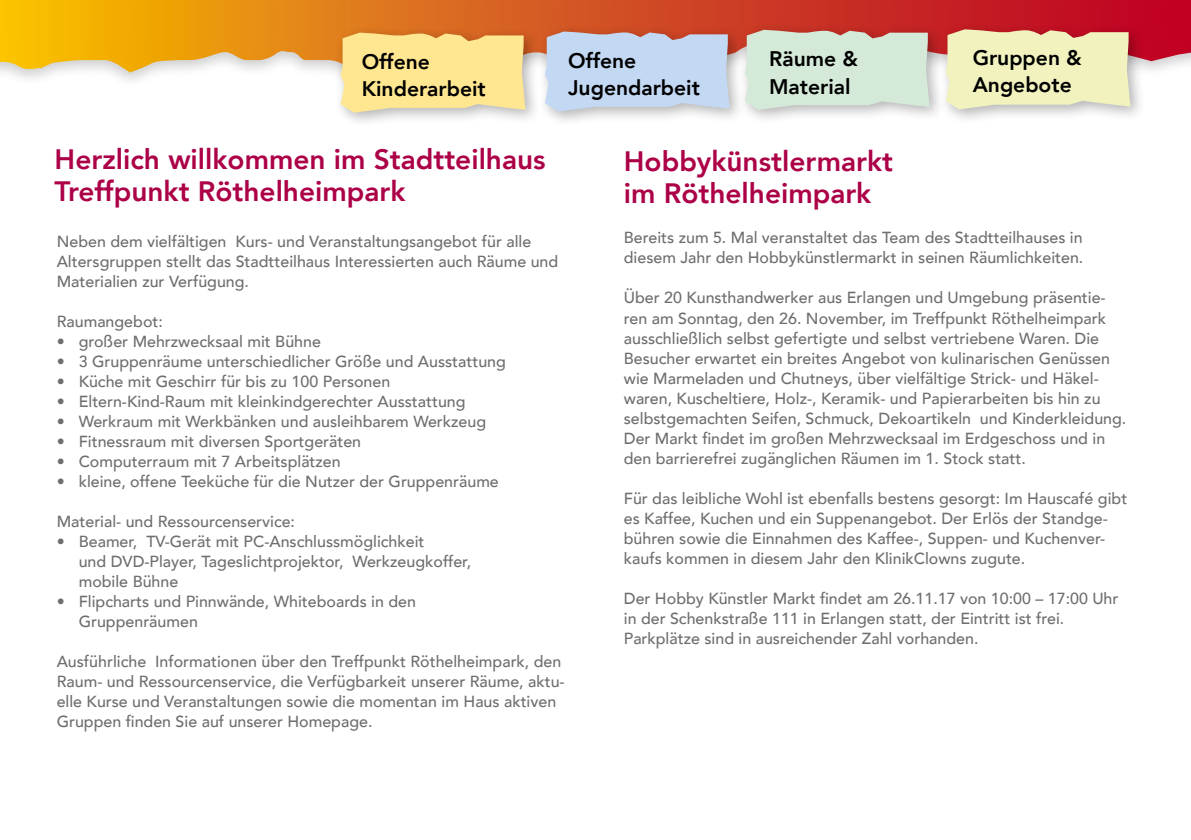
<style>
.page{position:relative;width:1191px;height:840px;background:#fff}
.page>*{position:absolute;margin:0;border:0;box-sizing:border-box;transform-origin:0 0}
.t1{font:800 28px/32px "Avenir";color:#ac0047}
.t2{font:800 21px/27px "Avenir";color:#000}
.t3{font:500 16px/20px "Avenir";color:#6e6e6e}
</style>
<div class="page">
<div style="left:0;top:0;width:1191px;height:89px;background:#000;opacity:.2"></div>
<svg style="left:0;top:0;width:1191px;height:72px;background:#de782a"></svg>
<div style="left:333px;top:25px;width:208px;height:103px;background:#000;opacity:.3"></div>
<svg style="left:341px;top:33px;width:184px;height:80px;background:#f9e091"></svg>
<div style="left:537px;top:24px;width:208px;height:103px;background:#000;opacity:.3"></div>
<svg style="left:545px;top:31px;width:184px;height:80px;background:#c3d0e6"></svg>
<div style="left:737px;top:22px;width:208px;height:103px;background:#000;opacity:.3"></div>
<svg style="left:745px;top:30px;width:184px;height:80px;background:#d3e0d1"></svg>
<div style="left:938px;top:21px;width:207px;height:104px;background:#000;opacity:.3"></div>
<svg style="left:945px;top:29px;width:185px;height:80px;background:#ece5b8"></svg>
<h2 class="t2" style="left:362px;top:48px;width:126px">Offene<br>Kinderarbeit</h2>
<h2 class="t2" style="left:568px;top:47px;width:133px">Offene<br>Jugendarbeit</h2>
<h2 class="t2" style="left:769px;top:46px;width:90px">Räume &amp;<br>Material</h2>
<h2 class="t2" style="left:972px;top:44px;width:111px">Gruppen &amp;<br>Angebote</h2>
<h1 class="t1" style="left:55px;top:143px;width:492px">Herzlich willkommen im Stadtteilhaus<br>Treffpunkt Röthelheimpark</h1>
<h1 class="t1" style="left:624px;top:145px;width:271px">Hobbykünstlermarkt im Röthelheimpark</h1>
<p class="t3" style="left:624px;top:227px;width:461px">Bereits zum 5. Mal veranstaltet das Team des Stadtteilhauses in diesem Jahr den Hobbykünstlermarkt in seinen Räumlichkeiten.</p>
<p class="t3" style="left:624px;top:287px;width:504px">Über 20 Kunsthandwerker aus Erlangen und Umgebung präsentie&shy;ren am Sonntag, den 26. November, im Treffpunkt Röthelheimpark ausschließlich selbst gefertigte und selbst vertriebene Waren. Die Besucher erwartet ein breites Angebot von kulinarischen Genüssen wie Marmeladen und Chutneys, über vielfältige Strick- und Häkel&shy;waren, Kuscheltiere, Holz-, Keramik- und Papierarbeiten bis hin zu selbstgemachten Seifen, Schmuck, Dekoartikeln und Kinderkleidung.<br>Der Markt findet im großen Mehrzwecksaal im Erdgeschoss und in den barrierefrei zugänglichen Räumen im 1. Stock statt.</p>
<p class="t3" style="left:624px;top:487px;width:505px">Für das leibliche Wohl ist ebenfalls bestens gesorgt: Im Hauscafé gibt es Kaffee, Kuchen und ein Suppenangebot. Der Erlös der Standge&shy;bühren sowie die Einnahmen des Kaffee-, Suppen- und Kuchenver&shy;kaufs kommen in diesem Jahr den KlinikClowns zugute.</p>
<p class="t3" style="left:624px;top:587px;width:496px">Der Hobby Künstler Markt findet am 26.11.17 von 10:00 – 17:00 Uhr in der Schenkstraße 111 in Erlangen statt, der Eintritt ist frei.<br>Parkplätze sind in ausreichender Zahl vorhanden.</p>
<p class="t3" style="left:57px;top:230px;width:503px">Neben dem vielfältigen Kurs- und Veranstaltungsangebot für alle<br>Altersgruppen stellt das Stadtteilhaus Interessierten auch Räume und<br>Materialien zur Verfügung.</p>
<p class="t3" style="left:57px;top:310px;width:108px">Raumangebot:</p>
<p class="t3" style="left:57px;top:330px;width:266px">• großer Mehrzwecksaal mit Bühne</p>
<p class="t3" style="left:57px;top:350px;width:451px">• 3 Gruppenräume unterschiedlicher Größe und Ausstattung</p>
<p class="t3" style="left:57px;top:370px;width:335px">• Küche mit Geschirr für bis zu 100 Personen</p>
<p class="t3" style="left:57px;top:390px;width:410px">• Eltern-Kind-Raum mit kleinkindgerechter Ausstattung</p>
<p class="t3" style="left:57px;top:410px;width:431px">• Werkraum mit Werkbänken und ausleihbarem Werkzeug</p>
<p class="t3" style="left:57px;top:430px;width:306px">• Fitnessraum mit diversen Sportgeräten</p>
<p class="t3" style="left:57px;top:450px;width:285px">• Computerraum mit 7 Arbeitsplätzen</p>
<p class="t3" style="left:57px;top:470px;width:443px">• kleine, offene Teeküche für die Nutzer der Gruppenräume</p>
<p class="t3" style="left:57px;top:510px;width:240px">Material- und Ressourcenservice:</p>
<p class="t3" style="left:79px;top:530px;width:394px;text-indent:-22px">• Beamer, TV-Gerät mit PC-Anschlussmöglichkeit<br>und DVD-Player, Tageslichtprojektor, Werkzeugkoffer, mobile Bühne</p>
<p class="t3" style="left:79px;top:590px;width:339px;text-indent:-22px">• Flipcharts und Pinnwände, Whiteboards in den<br>Gruppenräumen</p>
<p class="t3" style="left:57px;top:650px;width:509px">Ausführliche Informationen über den Treffpunkt Röthelheimpark, den Raum- und Ressourcenservice, die Verfügbarkeit unserer Räume, aktu&shy;elle Kurse und Veranstaltungen sowie die momentan im Haus aktiven Gruppen finden Sie auf unserer Homepage.</p>
</div>
